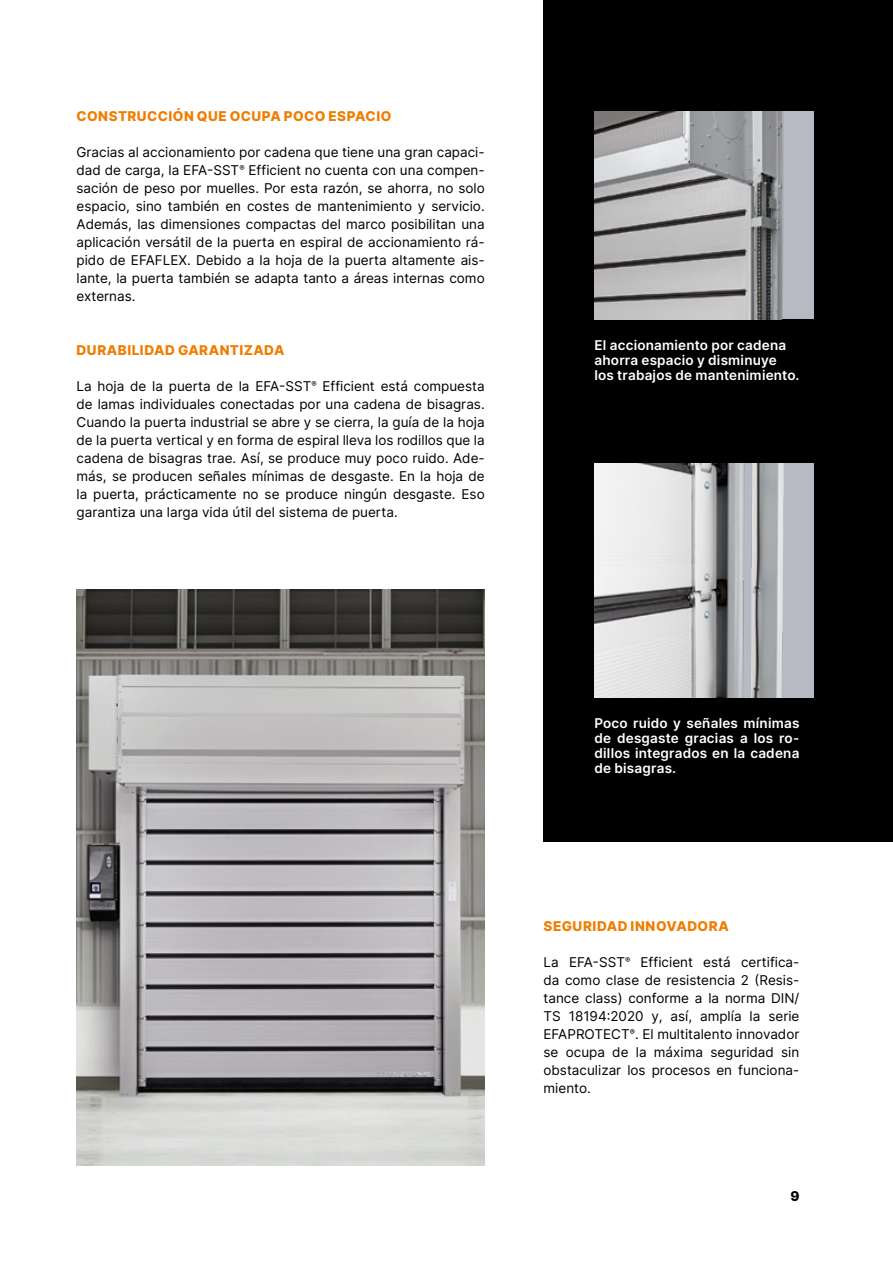
<style>
.page{position:relative;width:893px;height:1263px;background:#fff}
.page>*{position:absolute;margin:0;border:0;box-sizing:border-box;transform-origin:0 0}
.t1{font:13.5px/18px "Inter";color:#000;text-align:justify}
.t2{font:600 13.5px/15px "Inter";letter-spacing:.015em;color:#fff;text-align:justify}
.t3{font:800 13.5px "Inter";letter-spacing:.03em;color:#ef7d00}
.t4{font:800 13.5px "Inter";color:#000}
</style>
<div class="page">
<div style="left:544px;top:0;width:349px;height:841px;background:#000"></div>
<img style="left:594px;top:112px;width:220px;height:207px">
<div style="left:594px;top:463px;width:220px;height:234px;background:#b7bac2"></div>
<img style="left:594px;top:463px;width:190px;height:234px">
<img style="left:77px;top:589px;width:408px;height:576px">
<p class="t3" style="left:77px;top:106px;width:316px">CONSTRUCCIÓN QUE OCUPA POCO ESPACIO</p>
<p class="t1" style="left:77px;top:143px;width:410px">Gracias al accionamiento por cadena que tiene una gran capaci&shy;dad de carga, la EFA-SST<sup>®</sup> Efficient no cuenta con una compen&shy;sación de peso por muelles. Por esta razón, se ahorra, no solo espacio, sino también en costes de mantenimiento y servicio.<br>Además, las dimensiones compactas del marco posibilitan una aplicación versátil de la puerta en espiral de accionamiento rá&shy;pido de EFAFLEX. Debido a la hoja de la puerta altamente ais&shy;lante, la puerta también se adapta tanto a áreas internas como externas.</p>
<p class="t3" style="left:77px;top:340px;width:209px">DURABILIDAD GARANTIZADA</p>
<p class="t1" style="left:77px;top:377px;width:410px">La hoja de la puerta de la EFA-SST<sup>®</sup> Efficient está compuesta de lamas individuales conectadas por una cadena de bisagras.<br>Cuando la puerta industrial se abre y se cierra, la guía de la hoja de la puerta vertical y en forma de espiral lleva los rodillos que la cadena de bisagras trae. Así, se produce muy poco ruido. Ade&shy;más, se producen señales mínimas de desgaste. En la hoja de la puerta, prácticamente no se produce ningún desgaste. Eso garantiza una larga vida útil del sistema de puerta.</p>
<p class="t2" style="left:594px;top:337px;width:206px;text-align:left">El accionamiento por cadena ahorra espacio y disminuye los trabajos de mantenimiento.</p>
<p class="t2" style="left:594px;top:715px;width:206px">Poco ruido y señales mínimas de desgaste gracias a los ro&shy;dillos integrados en la cadena de bisagras.</p>
<p class="t3" style="left:544px;top:916px;width:187px">SEGURIDAD INNOVADORA</p>
<p class="t1" style="left:543px;top:953px;width:257px">La EFA-SST<sup>®</sup> Efficient está certifica&shy;da como clase de resistencia 2 (Resis&shy;tance class) conforme a la norma DIN/ TS 18194:2020 y, así, amplía la serie EFAPROTECT<sup>®</sup>. El multitalento innovador se ocupa de la máxima seguridad sin obstaculizar los procesos en funciona&shy;miento.</p>
<p class="t4" style="left:790px;top:1186px;width:11px">9</p>
</div>
